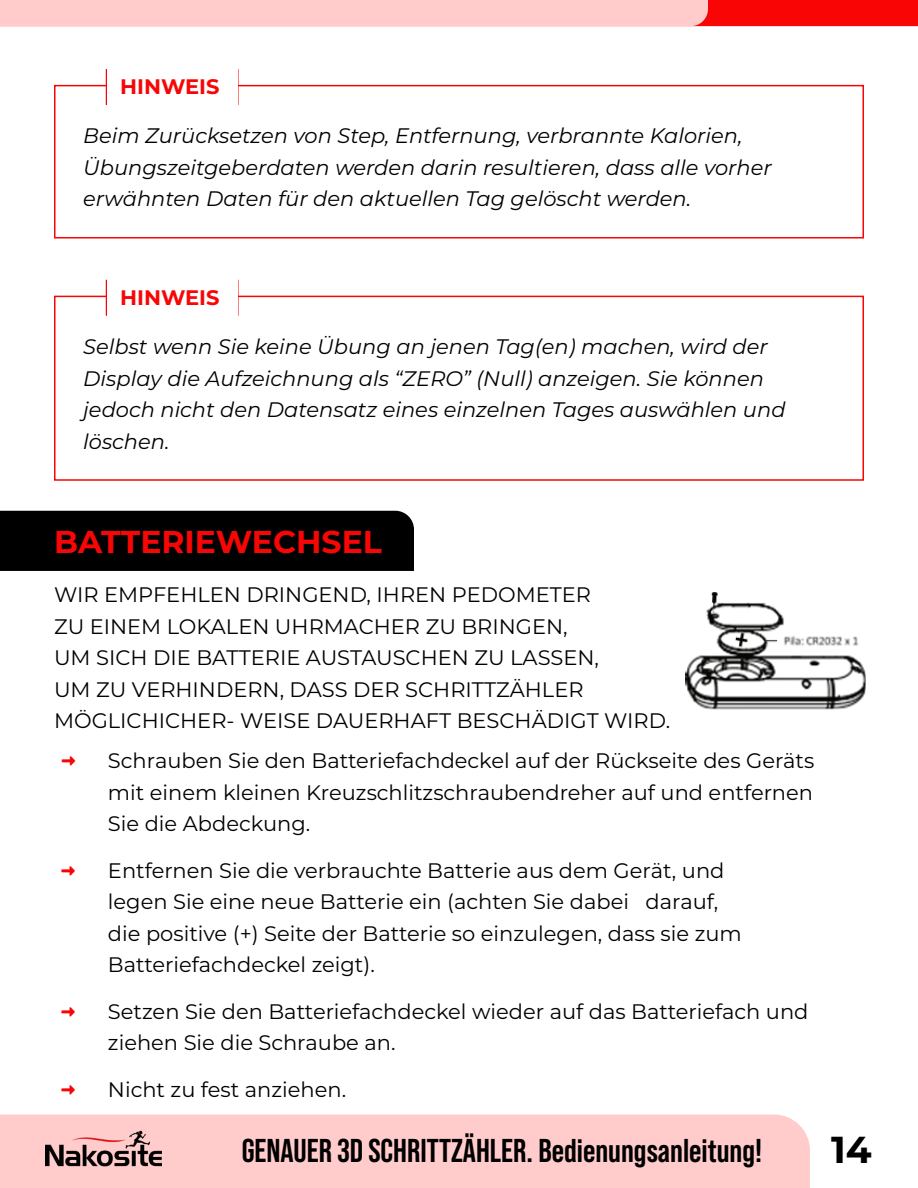
<style>
.page{position:relative;width:918px;height:1188px;background:#fff}
.page>*{position:absolute;margin:0;border:0;box-sizing:border-box;transform-origin:0 0}
.t1{font:700 37.5px "Montserrat";color:#000}
.t2{font:700 33px "Bebas Neue Pro";color:#000}
.t3{font:700 31.5px "Montserrat";color:#f90505}
.t4{font:21px/31.5px "Montserrat";color:#000}
.t5{font:italic 21px/31.5px "Montserrat";color:#000}
.t6{font:700 21px "Montserrat";color:#f90505}
</style>
<div class="page">
<div style="left:0;top:1114px;width:810px;height:74px;background:#ffcccb"></div>
<img style="left:46px;top:1130px;width:115px;height:36px">
<svg style="left:0;top:0;width:918px;height:26px;background:#fd9d9d"></svg>
<div style="left:54px;top:85px;width:810px;height:153px;border:2px solid #f90505"></div>
<div style="left:107px;top:63px;width:130px;height:49px;background:#fff"></div>
<div style="left:54px;top:296px;width:810px;height:185px;border:2px solid #f90505"></div>
<div style="left:107px;top:274px;width:130px;height:48px;background:#fff"></div>
<div style="left:0;top:510px;width:414px;height:61px;background:#000"></div>
<img style="left:685px;top:592px;width:181px;height:118px">
<p class="t6" style="left:120px;top:71px;width:101px">HINWEIS</p>
<p class="t5" style="left:83px;top:119px;width:690px">Beim Zurücksetzen von Step, Entfernung, verbrannte Kalorien,<br>Übungszeitgeberdaten werden darin resultieren, dass alle vorher erwähnten Daten für den aktuellen Tag gelöscht werden.</p>
<p class="t6" style="left:120px;top:282px;width:101px">HINWEIS</p>
<p class="t5" style="left:83px;top:330px;width:704px">Selbst wenn Sie keine Übung an jenen Tag(en) machen, wird der Display die Aufzeichnung als “ZERO” (Null) anzeigen. Sie können jedoch nicht den Datensatz eines einzelnen Tages auswählen und löschen.</p>
<h3 class="t3" style="left:54px;top:519px;width:329px">BATTERIEWECHSEL</h3>
<p class="t4" style="left:54px;top:578px;width:618px">WIR EMPFEHLEN DRINGEND, IHREN PEDOMETER<br>ZU EINEM LOKALEN UHRMACHER ZU BRINGEN,<br>UM SICH DIE BATTERIE AUSTAUSCHEN ZU LASSEN,<br>UM ZU VERHINDERN, DASS DER SCHRITTZÄHLER MÖGLICHICHER- WEISE DAUERHAFT BESCHÄDIGT WIRD.</p>
<p class="t4" style="left:108px;top:744px;width:708px;text-align:justify">Schrauben Sie den Batteriefachdeckel auf der Rückseite des Geräts mit einem kleinen Kreuzschlitzschraubendreher auf und entfernen Sie die Abdeckung.</p>
<p class="t4" style="left:108px;top:854px;width:635px">Entfernen Sie die verbrauchte Batterie aus dem Gerät, und legen Sie eine neue Batterie ein (achten Sie dabei darauf, die positive (+) Seite der Batterie so einzulegen, dass sie zum Batteriefachdeckel zeigt).</p>
<p class="t4" style="left:108px;top:995px;width:702px">Setzen Sie den Batteriefachdeckel wieder auf das Batteriefach und ziehen Sie die Schraube an.</p>
<p class="t4" style="left:108px;top:1073px;width:240px">Nicht zu fest anziehen.</p>
<h2 class="t2" style="left:242px;top:1131px;width:522px">GENAUER 3D SCHRITTZÄHLER. Bedienungsanleitung!</h2>
<h1 class="t1" style="left:831px;top:1123px;width:42px">14</h1>
</div>
